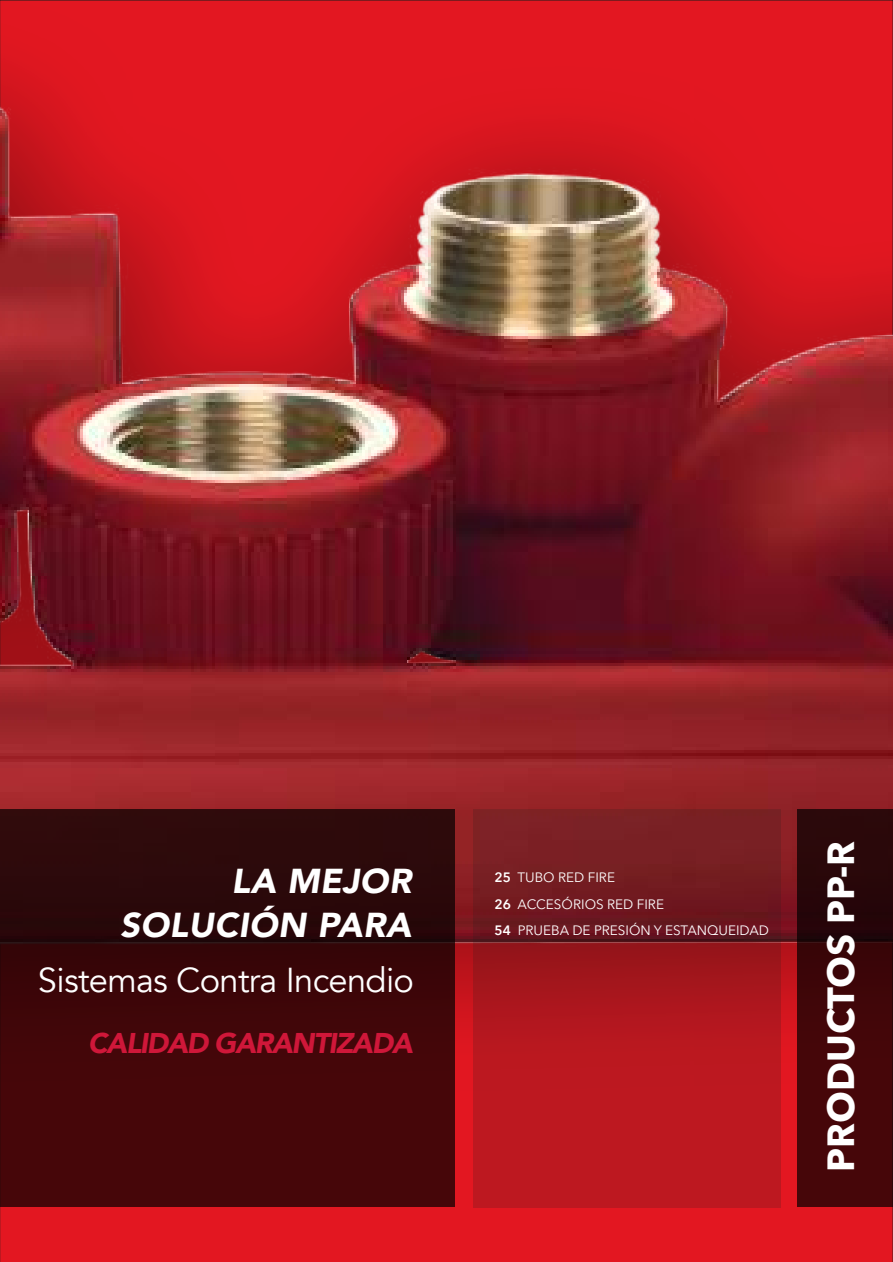
<style>
.page{position:relative;width:893px;height:1262px;background:#fff}
.page>*{position:absolute;margin:0;border:0;box-sizing:border-box;transform-origin:0 0}
.t1{font:700 37.5px "Avenir Next LT Pro";color:#fff}
.t2{font:34.5px "Avenir";letter-spacing:-.02em;color:#fff}
.t3{font:italic 900 34.5px/43.5px "Avenir";letter-spacing:.01em;color:#fff;text-align:right}
.t4{font:italic 900 28.5px "Avenir";letter-spacing:-.05em;color:#cf1739}
.t5{font:13.5px/26.5px "Avenir Next LT Pro";color:#fff}
.s1{font-weight:600}
</style>
<div class="page">
<img style="left:0;top:0;width:893px;height:1262px">
<div style="left:0;top:809px;width:455px;height:397px;background:linear-gradient(to bottom,#28090a,#4d0508)"></div>
<div style="left:797px;top:809px;width:96px;height:397px;background:linear-gradient(to bottom,#250709,#4e0509)"></div>
<svg style="left:473px;top:809px;width:307px;height:399px;background:#9e181f"></svg>
<h2 class="t3" style="left:120px;top:859px;width:293px">LA MEJOR<br>SOLUCIÓN PARA</h2>
<h2 class="t2" style="left:38px;top:959px;width:377px">Sistemas Contra Incendio</h2>
<h3 class="t4" style="left:88px;top:1020px;width:326px">CALIDAD GARANTIZADA</h3>
<p class="t5" style="left:494px;top:864px;width:276px"><span class="s1">25</span> TUBO RED FIRE<br><span class="s1">26</span> ACCESÓRIOS RED FIRE<br><span class="s1">54</span> PRUEBA DE PRESIÓN Y ESTANQUEIDAD</p>
<h1 class="t1" style="left:817px;top:1172px;width:333px;rotate:-90deg">PRODUCTOS PP-R</h1>
</div>
